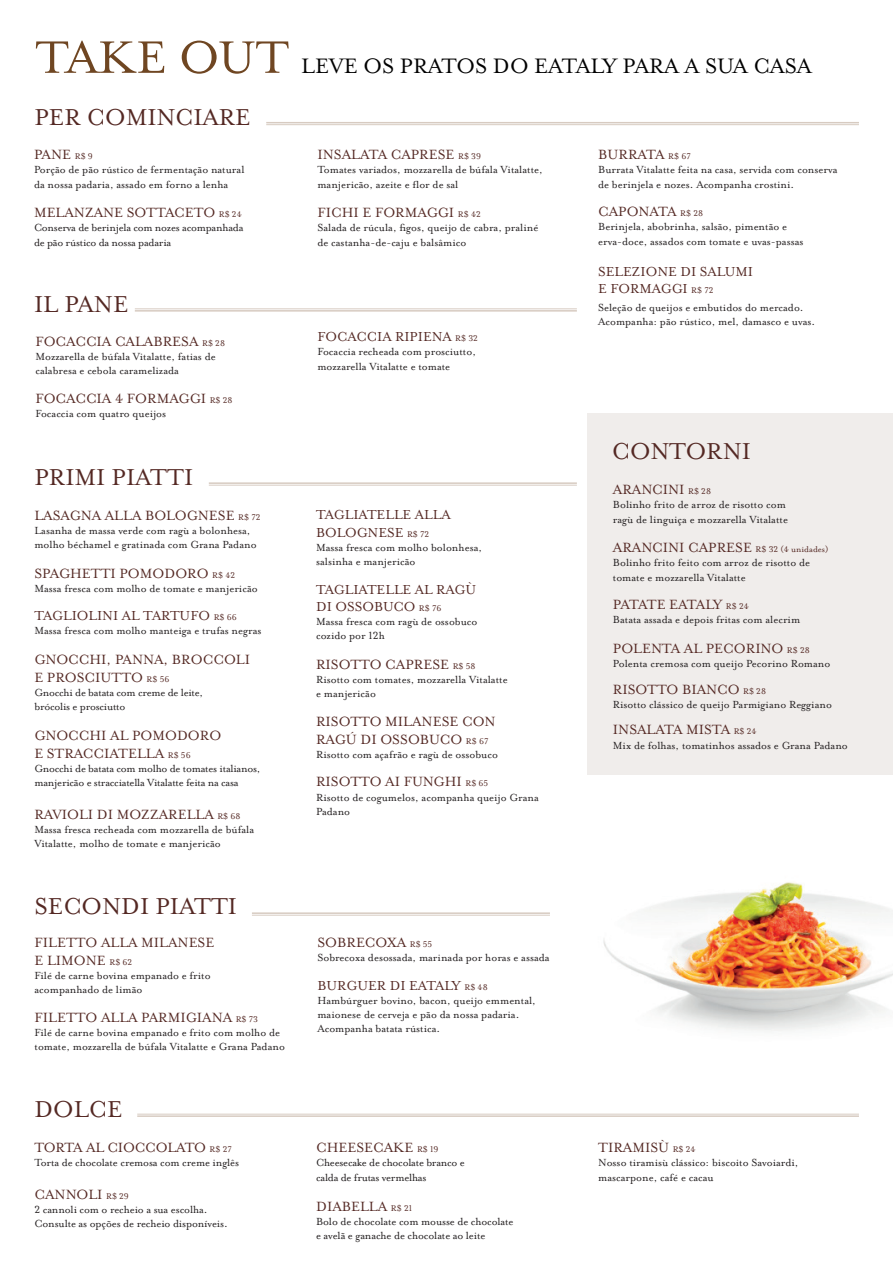
<style>
.page{position:relative;width:893px;height:1263px;background:#fff}
.page>*{position:absolute;margin:0;border:0;box-sizing:border-box;transform-origin:0 0}
.t1{font:26.4px "Mrs Eaves Roman Lining";color:#542823}
.t2{font:24px "Mrs Eaves Roman Lining";color:#000001}
.t3{font:15.3px/18px "Mrs Eaves Roman Lining";color:#542823}
.t4{font:15.3px "Mrs Eaves Roman Lining";letter-spacing:-.05em;color:#542823}
.t5{font:15px/16.5px "Mrs Eaves Roman Lining";color:#542823}
.t6{font:11.85px/14.2px "Mrs Eaves Roman Lining";color:#231f20}
.t7{font:11.85px/14.2px "Mrs Eaves Roman Lining";letter-spacing:-.02em;color:#231f20}
.s1{font-size:52.2px;color:#6f4622}
.s2{font-size:9.6px}
</style>
<div class="page">
<img style="left:603px;top:882px;width:290px;height:149px">
<div style="left:587px;top:413px;width:306px;height:362px;background:#f0edeb"></div>
<hr style="left:252px;top:915px;width:298px;height:1px;background:#d7cbc1">
<hr style="left:252px;top:912px;width:298px;height:2px;background:#d7cbc1">
<hr style="left:209px;top:485px;width:368px;height:1px;background:#d7cbc1">
<hr style="left:209px;top:482px;width:368px;height:2px;background:#d7cbc1">
<hr style="left:266px;top:124px;width:593px;height:1px;background:#d7cbc1">
<hr style="left:266px;top:122px;width:593px;height:1px;background:#d7cbc1">
<hr style="left:137px;top:1114px;width:722px;height:1px;background:#d7cbc1">
<hr style="left:137px;top:1115px;width:722px;height:2px;background:#d7cbc1">
<hr style="left:135px;top:309px;width:442px;height:1px;background:#d7cbc1">
<hr style="left:135px;top:310px;width:442px;height:2px;background:#d7cbc1">
<h2 class="t2" style="left:35px;top:53px;width:778px"><span class="s1">TAKE OUT</span> LEVE OS PRATOS DO EATALY PARA A SUA CASA</h2>
<h1 class="t1" style="left:34px;top:102px;width:218px">PER COMINCIARE</h1>
<p class="t3" style="left:34px;top:146px;width:60px">PANE <span class="s2">R$ 9</span></p>
<p class="t6" style="left:34px;top:163px;width:212px">Porção de pão rústico de fermentação natural da nossa padaria, assado em forno a lenha</p>
<p class="t3" style="left:34px;top:204px;width:209px">MELANZANE SOTTACETO <span class="s2">R$ 24</span></p>
<p class="t7" style="left:34px;top:221px;width:211px">Conserva de berinjela com nozes acompanhada de pão rústico da nossa padaria</p>
<h1 class="t1" style="left:34px;top:289px;width:96px">IL PANE</h1>
<p class="t3" style="left:35px;top:332px;width:191px">FOCACCIA CALABRESA <span class="s2">R$ 28</span></p>
<p class="t6" style="left:35px;top:350px;width:182px">Mozzarella de búfala Vitalatte, fatias de calabresa e cebola caramelizada</p>
<p class="t3" style="left:35px;top:389px;width:199px">FOCACCIA 4 FORMAGGI <span class="s2">R$ 28</span></p>
<p class="t6" style="left:35px;top:406px;width:132px">Focaccia com quatro queijos</p>
<h1 class="t1" style="left:34px;top:463px;width:160px">PRIMI PIATTI</h1>
<p class="t3" style="left:34px;top:506px;width:228px">LASAGNA ALLA BOLOGNESE <span class="s2">R$ 72</span></p>
<p class="t6" style="left:34px;top:523px;width:224px">Lasanha de massa verde com ragù a bolonhesa, molho béchamel e gratinada com Grana Padano</p>
<p class="t3" style="left:34px;top:564px;width:202px">SPAGHETTI POMODORO <span class="s2">R$ 42</span></p>
<p class="t6" style="left:34px;top:581px;width:225px">Massa fresca com molho de tomate e manjericão</p>
<p class="t5" style="left:34px;top:608px;width:204px">TAGLIOLINI AL TARTUFO <span class="s2">R$ 66</span></p>
<p class="t6" style="left:34px;top:624px;width:229px">Massa fresca com molho manteiga e trufas negras</p>
<p class="t3" style="left:34px;top:651px;width:217px">GNOCCHI, PANNA, BROCCOLI<br>E PROSCIUTTO <span class="s2">R$ 56</span></p>
<p class="t7" style="left:34px;top:686px;width:170px">Gnocchi de batata com creme de leite, brócolis e prosciutto</p>
<p class="t3" style="left:34px;top:726px;width:188px">GNOCCHI AL POMODORO<br>E STRACCIATELLA <span class="s2">R$ 56</span></p>
<p class="t7" style="left:34px;top:761px;width:228px">Gnocchi de batata com molho de tomates italianos, manjericão e stracciatella Vitalatte feita na casa</p>
<p class="t3" style="left:34px;top:805px;width:208px">RAVIOLI DI MOZZARELLA <span class="s2">R$ 68</span></p>
<p class="t6" style="left:34px;top:822px;width:221px">Massa fresca recheada com mozzarella de búfala<br>Vitalatte, molho de tomate e manjericão</p>
<h1 class="t1" style="left:35px;top:891px;width:204px">SECONDI PIATTI</h1>
<p class="t3" style="left:35px;top:933px;width:181px">FILETTO ALLA MILANESE<br>E LIMONE <span class="s2">R$ 62</span></p>
<p class="t6" style="left:35px;top:968px;width:178px">Filé de carne bovina empanado e frito acompanhado de limão</p>
<p class="t3" style="left:35px;top:1008px;width:225px">FILETTO ALLA PARMIGIANA <span class="s2">R$ 73</span></p>
<p class="t6" style="left:35px;top:1025px;width:252px">Filé de carne bovina empanado e frito com molho de tomate, mozzarella de búfala Vitalatte e Grana Padano</p>
<h1 class="t1" style="left:34px;top:1095px;width:90px">DOLCE</h1>
<p class="t3" style="left:34px;top:1139px;width:199px">TORTA AL CIOCCOLATO <span class="s2">R$ 27</span></p>
<p class="t6" style="left:34px;top:1156px;width:206px">Torta de chocolate cremosa com creme inglês</p>
<p class="t3" style="left:317px;top:146px;width:165px">INSALATA CAPRESE <span class="s2">R$ 39</span></p>
<p class="t6" style="left:317px;top:163px;width:227px">Tomates variados, mozzarella de búfala Vitalatte, manjericão, azeite e flor de sal</p>
<p class="t3" style="left:317px;top:204px;width:165px">FICHI E FORMAGGI <span class="s2">R$ 42</span></p>
<p class="t6" style="left:317px;top:221px;width:222px">Salada de rúcula, figos, queijo de cabra, praliné de castanha-de-caju e balsâmico</p>
<p class="t5" style="left:317px;top:329px;width:162px">FOCACCIA RIPIENA <span class="s2">R$ 32</span></p>
<p class="t6" style="left:317px;top:345px;width:160px">Focaccia recheada com prosciutto, mozzarella Vitalatte e tomate</p>
<p class="t5" style="left:316px;top:506px;width:136px;line-height:17.5px">TAGLIATELLE ALLA<br>BOLOGNESE <span class="s2">R$ 72</span></p>
<p class="t6" style="left:316px;top:541px;width:168px">Massa fresca com molho bolonhesa, salsinha e manjericão</p>
<p class="t5" style="left:316px;top:581px;width:162px">TAGLIATELLE AL RAGÙ<br>DI OSSOBUCO <span class="s2">R$ 76</span></p>
<p class="t6" style="left:316px;top:614px;width:163px">Massa fresca com ragù de ossobuco cozido por 12h</p>
<p class="t3" style="left:316px;top:655px;width:161px">RISOTTO CAPRESE <span class="s2">R$ 58</span></p>
<p class="t6" style="left:316px;top:672px;width:193px">Risotto com tomates, mozzarella Vitalatte e manjericão</p>
<p class="t3" style="left:316px;top:712px;width:181px">RISOTTO MILANESE CON<br>RAGÚ DI OSSOBUCO <span class="s2">R$ 67</span></p>
<p class="t6" style="left:316px;top:747px;width:183px">Risotto com açafrão e ragù de ossobuco</p>
<p class="t3" style="left:316px;top:773px;width:174px">RISOTTO AI FUNGHI <span class="s2">R$ 65</span></p>
<p class="t6" style="left:316px;top:790px;width:224px">Risotto de cogumelos, acompanha queijo Grana<br>Padano</p>
<p class="t3" style="left:317px;top:933px;width:116px">SOBRECOXA <span class="s2">R$ 55</span></p>
<p class="t6" style="left:317px;top:950px;width:234px">Sobrecoxa desossada, marinada por horas e assada</p>
<p class="t5" style="left:317px;top:977px;width:172px">BURGUER DI EATALY <span class="s2">R$ 48</span></p>
<p class="t6" style="left:317px;top:993px;width:220px">Hambúrguer bovino, bacon, queijo emmental, maionese de cerveja e pão da nossa padaria.<br>Acompanha batata rústica.</p>
<p class="t3" style="left:316px;top:1139px;width:124px">CHEESECAKE <span class="s2">R$ 19</span></p>
<p class="t7" style="left:316px;top:1156px;width:150px">Cheesecake de chocolate branco e calda de frutas vermelhas</p>
<p class="t3" style="left:34px;top:1185px;width:96px">CANNOLI <span class="s2">R$ 29</span></p>
<p class="t6" style="left:34px;top:1202px;width:195px">2 cannoli com o recheio a sua escolha.<br>Consulte as opções de recheio disponíveis.</p>
<p class="t3" style="left:316px;top:1197px;width:98px">DIABELLA <span class="s2">R$ 21</span></p>
<p class="t6" style="left:316px;top:1214px;width:199px">Bolo de chocolate com mousse de chocolate e avelã e ganache de chocolate ao leite</p>
<p class="t3" style="left:598px;top:146px;width:94px">BURRATA <span class="s2">R$ 67</span></p>
<p class="t6" style="left:598px;top:163px;width:241px">Burrata Vitalatte feita na casa, servida com conserva de berinjela e nozes. Acompanha crostini.</p>
<p class="t3" style="left:598px;top:203px;width:106px">CAPONATA <span class="s2">R$ 28</span></p>
<p class="t6" style="left:598px;top:220px;width:207px">Berinjela, abobrinha, salsão, pimentão e erva-doce, assados com tomate e uvas-passas</p>
<p class="t5" style="left:598px;top:264px;width:156px">SELEZIONE DI SALUMI<br>E FORMAGGI <span class="s2">R$ 72</span></p>
<p class="t6" style="left:598px;top:300px;width:218px">Seleção de queijos e embutidos do mercado.<br>Acompanha: pão rústico, mel, damasco e uvas.</p>
<h1 class="t1" style="left:612px;top:437px;width:141px">CONTORNI</h1>
<p class="t3" style="left:613px;top:481px;width:100px">ARANCINI <span class="s2">R$ 28</span></p>
<p class="t6" style="left:613px;top:498px;width:177px">Bolinho frito de arroz de risotto com ragù de linguiça e mozzarella Vitalatte</p>
<p class="t3" style="left:613px;top:539px;width:217px">ARANCINI CAPRESE <span class="s2">R$ 32 (4 unidades)</span></p>
<p class="t6" style="left:613px;top:556px;width:199px">Bolinho frito feito com arroz de risotto de tomate e mozzarella Vitalatte</p>
<p class="t4" style="left:613px;top:596px;width:138px">PATATE EATALY <span class="s2">R$ 24</span></p>
<p class="t6" style="left:613px;top:613px;width:189px">Batata assada e depois fritas com alecrim</p>
<p class="t3" style="left:613px;top:639px;width:198px">POLENTA AL PECORINO <span class="s2">R$ 28</span></p>
<p class="t6" style="left:613px;top:656px;width:219px">Polenta cremosa com queijo Pecorino Romano</p>
<p class="t3" style="left:613px;top:680px;width:155px">RISOTTO BIANCO <span class="s2">R$ 28</span></p>
<p class="t6" style="left:613px;top:697px;width:221px">Risotto clássico de queijo Parmigiano Reggiano</p>
<p class="t3" style="left:613px;top:721px;width:145px">INSALATA MISTA <span class="s2">R$ 24</span></p>
<p class="t6" style="left:613px;top:738px;width:236px">Mix de folhas, tomatinhos assados e Grana Padano</p>
<p class="t3" style="left:598px;top:1139px;width:99px">TIRAMISÙ <span class="s2">R$ 24</span></p>
<p class="t6" style="left:598px;top:1156px;width:202px">Nosso tiramisù clássico: biscoito Savoiardi, mascarpone, café e cacau</p>
</div>
